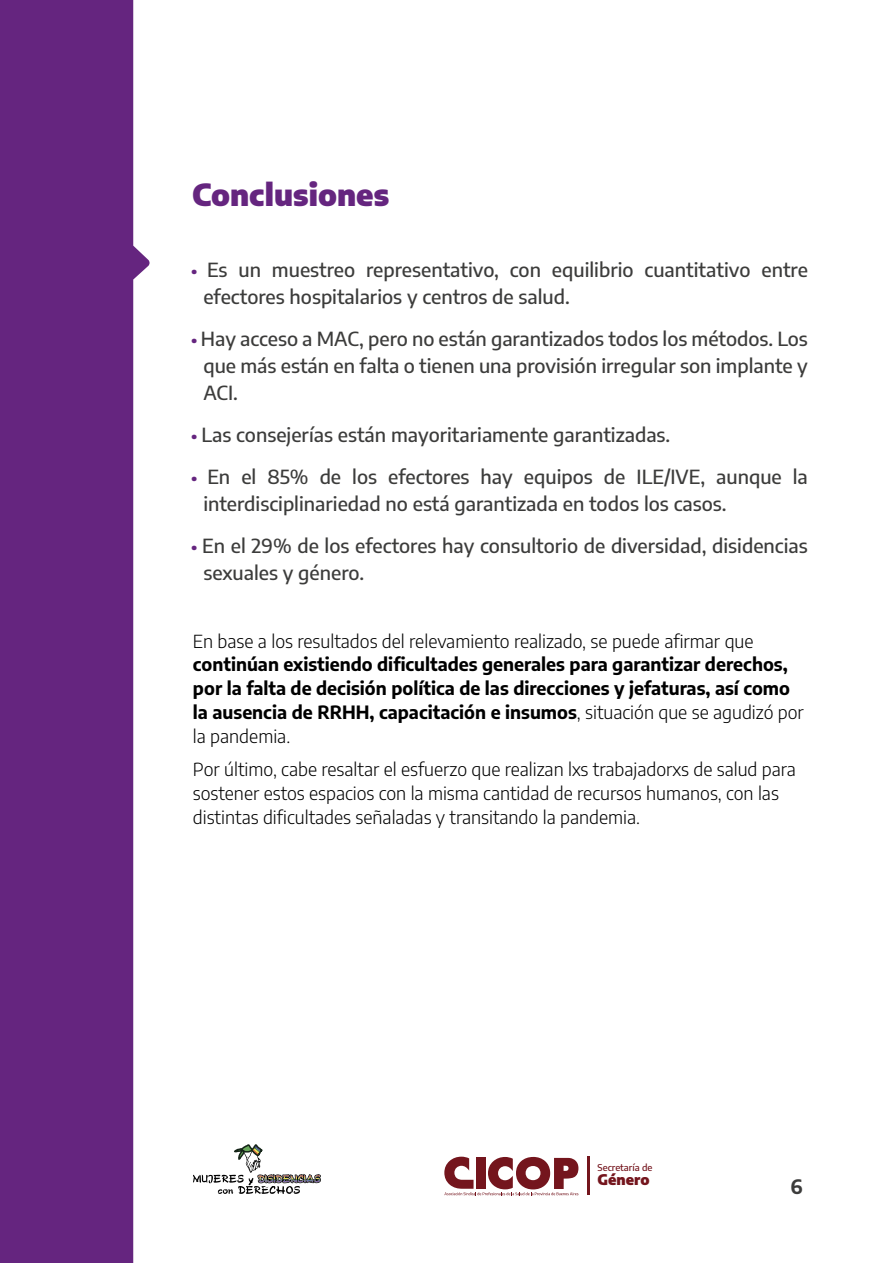
<style>
.page{position:relative;width:893px;height:1263px;background:#fff}
.page>*{position:absolute;margin:0;border:0;box-sizing:border-box;transform-origin:0 0}
.t1{font:900 30px "Encode Sans";color:#65257f}
.t2{font:500 19.5px/27px "Encode Sans";color:#3c3c3b}
.t3{font:700 19.5px "Encode Sans";color:#3c3c3b}
.t4{font:300 18px/24px "Encode Sans";color:#000}
.t5{font:700 18px/24px "Encode Sans";color:#000}
.t6{font:900 14.4px "Encode Sans";color:#74151d}
.t7{font:500 9.45px "Encode Sans";color:#74151d}
.s1{font-weight:900;font-size:18px;color:#65257f}
.s2{font-weight:300}
</style>
<div class="page">
<svg style="left:0;top:0;width:150px;height:1263px;background:#753c8d"></svg>
<svg style="left:193px;top:1144px;width:128px;height:50px"></svg>
<hr style="left:587px;top:1157px;width:2px;height:38px;background:#74151d">
<svg style="left:444px;top:1157px;width:134px;height:38px"></svg>
<div style="left:476px;top:1158px;width:10px;height:31px;background:#74151d"></div>
<h1 class="t1" style="left:192px;top:171px;width:198px">Conclusiones</h1>
<p class="t2" style="left:203px;top:255px;width:606px;text-indent:-12px"><span class="s1">·</span> Es un muestreo representativo, con equilibrio cuantitativo entre efectores hospitalarios y centros de salud.</p>
<p class="t2" style="left:203px;top:324px;width:606px;text-align:justify;text-indent:-12px"><span class="s1">·</span> Hay acceso a MAC, pero no están garantizados todos los métodos. Los que más están en falta o tienen una provisión irregular son implante y ACI.</p>
<p class="t2" style="left:191px;top:412px;width:618px;line-height:42px"><span class="s1">·</span> Las consejerías están mayoritariamente garantizadas.<br><span class="s1">·</span> En el 85% de los efectores hay equipos de ILE/IVE, aunque la</p>
<p class="t2" style="left:191px;top:482px;width:618px;line-height:42px;text-indent:12px">interdisciplinariedad no está garantizada en todos los casos.<br><span class="s1">·</span> En el 29% de los efectores hay consultorio de diversidad, disidencias</p>
<p class="t2" style="left:203px;top:558px;width:162px">sexuales y género.</p>
<p class="t4" style="left:193px;top:628px;width:562px">En base a los resultados del relevamiento realizado, se puede afirmar que</p>
<p class="t5" style="left:193px;top:652px;width:612px">continúan existiendo dificultades generales para garantizar derechos, por la falta de decisión política de las direcciones y jefaturas, así como la ausencia de RRHH, capacitación e insumos<span class="s2">, situación que se agudizó por la pandemia.</span></p>
<p class="t4" style="left:193px;top:757px;width:604px">Por último, cabe resaltar el esfuerzo que realizan lxs trabajadorxs de salud para sostener estos espacios con la misma cantidad de recursos humanos, con las distintas dificultades señaladas y transitando la pandemia.</p>
<p class="t7" style="left:597px;top:1161px;width:57px">Secretaría de</p>
<p class="t6" style="left:597px;top:1169px;width:54px">Género</p>
<p class="t3" style="left:790px;top:1171px;width:14px">6</p>
</div>
